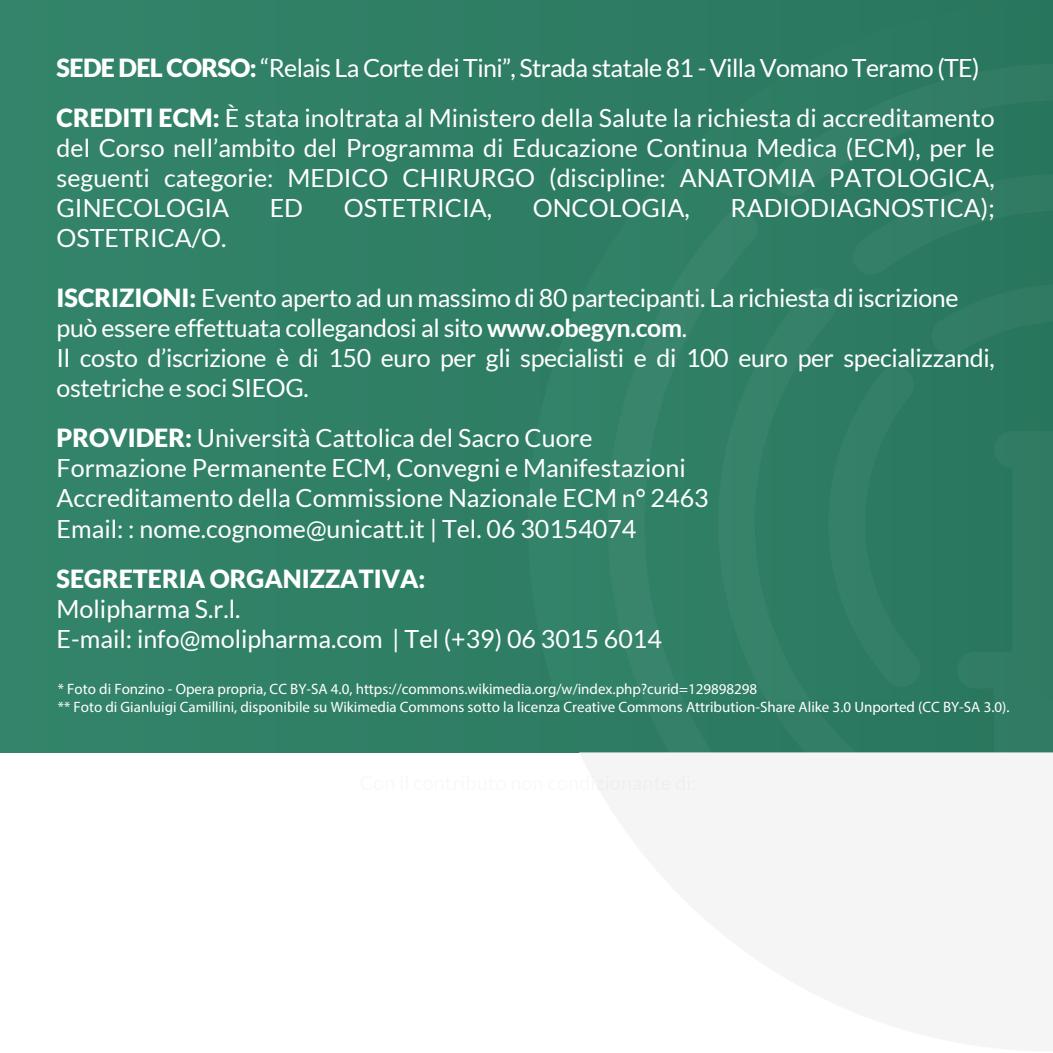
<style>
.page{position:relative;width:1053px;height:1053px;background:#fff}
.page>*{position:absolute;margin:0;border:0;box-sizing:border-box;transform-origin:0 0}
.t1{font:25px/30px "Lato";color:#fff}
.t2{font:900 25px "Lato";color:#fff}
.t3{font:15px/18px "Myriad Pro";color:#fff}
.s1{font-weight:900}
.s2{font-weight:700}
</style>
<div class="page">
<div style="left:0;top:0;width:1052px;height:752px;background:#307f66"></div>
<div style="left:1005px;top:2px;width:47px;height:429px;background:#29765e"></div>
<div style="left:1005px;top:63px;width:47px;height:294px;background:#29765e"></div>
<p class="t1" style="left:57px;top:43px;width:939px;line-height:50px"><span class="s1">SEDE DEL CORSO:</span> “Relais La Corte dei Tini”, Strada statale 81 - Villa Vomano Teramo (TE)<br><span class="s1">CREDITI ECM:</span> È stata inoltrata al Ministero della Salute la richiesta di accreditamento</p>
<p class="t1" style="left:57px;top:133px;width:939px;text-align:justify">del Corso nell’ambito del Programma di Educazione Continua Medica (ECM), per le seguenti categorie: MEDICO CHIRURGO (discipline: ANATOMIA PATOLOGICA, GINECOLOGIA</p>
<p class="t1" style="left:270px;top:193px;width:35px">ED</p>
<p class="t1" style="left:344px;top:193px;width:150px">OSTETRICIA,</p>
<p class="t1" style="left:532px;top:193px;width:159px">ONCOLOGIA,</p>
<p class="t1" style="left:730px;top:193px;width:265px">RADIODIAGNOSTICA);</p>
<p class="t1" style="left:57px;top:223px;width:171px">OSTETRICA/O.</p>
<p class="t1" style="left:57px;top:283px;width:939px"><span class="s1">ISCRIZIONI:</span> Evento aperto ad un massimo di 80 partecipanti. La richiesta di iscrizione può essere effettuata collegandosi al sito <span class="s2">www.obegyn.com</span>.<br>Il costo d’iscrizione è di 150 euro per gli specialisti e di 100 euro per specializzandi, ostetriche e soci SIEOG.</p>
<p class="t1" style="left:57px;top:423px;width:653px"><span class="s1">PROVIDER:</span> Università Cattolica del Sacro Cuore Formazione Permanente ECM, Convegni e Manifestazioni Accreditamento della Commissione Nazionale ECM n° 2463<br>Email: : nome.cognome@unicatt.it | Tel. 06 30154074</p>
<p class="t2" style="left:57px;top:563px;width:370px">SEGRETERIA ORGANIZZATIVA:</p>
<p class="t1" style="left:57px;top:593px;width:606px">Molipharma S.r.l.<br>E-mail: info@molipharma.com | Tel (+39) 06 3015 6014</p>
<p class="t3" style="left:58px;top:679px;width:953px">* Foto di Fonzino - Opera propria, CC BY-SA 4.0, https://commons.wikimedia.org/w/index.php?curid=129898298<br>** Foto di Gianluigi Camillini, disponibile su Wikimedia Commons sotto la licenza Creative Commons Attribution-Share Alike 3.0 Unported (CC BY-SA 3.0).</p>
</div>
